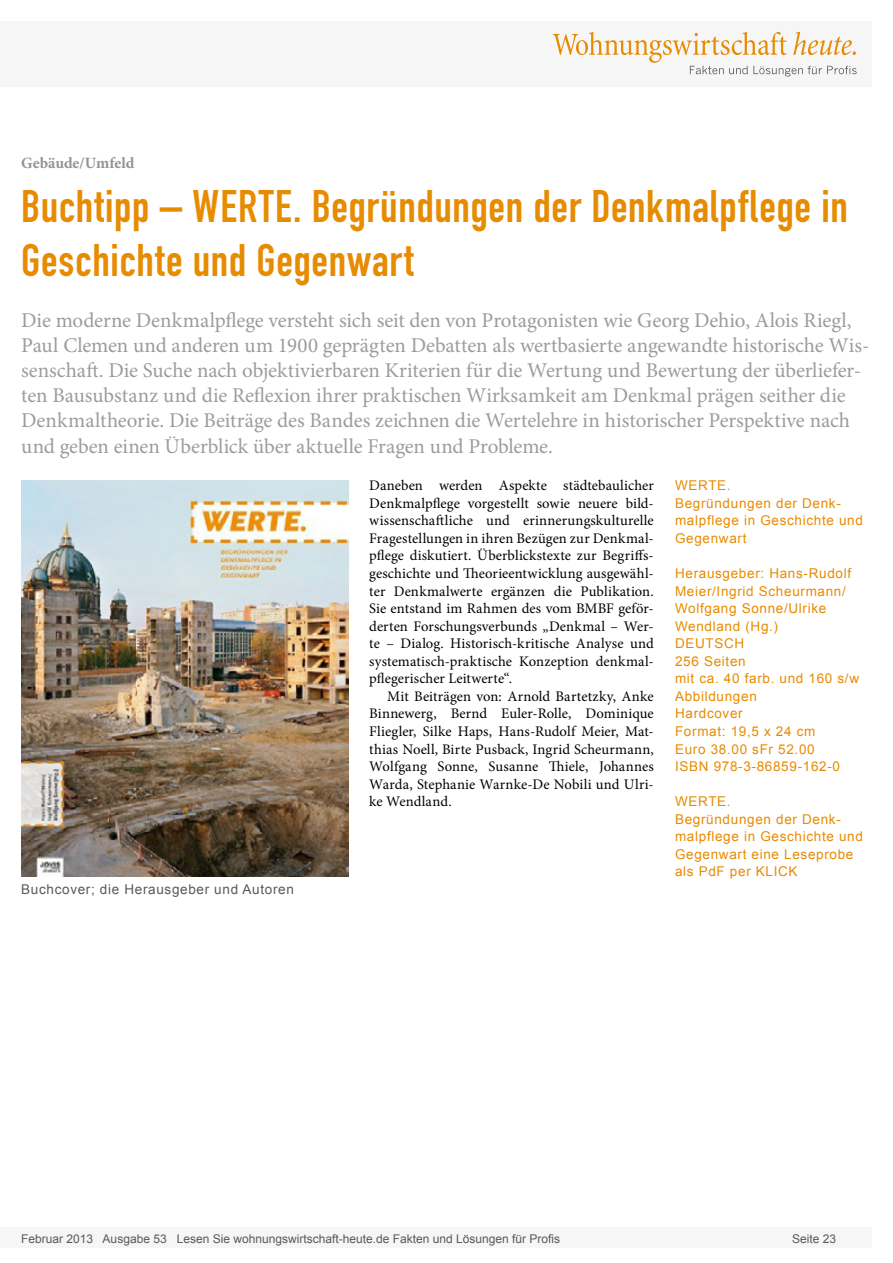
<style>
.page{position:relative;width:893px;height:1263px;background:#fff}
.page>*{position:absolute;margin:0;border:0;box-sizing:border-box;transform-origin:0 0}
.Überschrift_Groß{font:45px/54px "DIN Engschrift";letter-spacing:.015em;color:#e78b00}
.Anlesetext{font:21px/25.2px "Minion Pro";letter-spacing:-.005em;color:#9c9c9c}
.Kategorie{font:700 15.75px "Minion Pro";letter-spacing:-.005em;color:#939393}
.Fließtext_erste_Zeil{font:14.7px/17.5px "Minion Pro";letter-spacing:.005em;color:#000;text-align:justify}
.Fliesstext{font:14.7px/17.5px "Minion Pro";letter-spacing:.005em;color:#000;text-align:justify}
.Info{font:13.5px/17.5px "Arial";letter-spacing:.05em;color:#e78b00}
.Bildunterschrift{font:13.5px "Arial";letter-spacing:.05em;color:#595959}
.t1{font:12px "Arial";color:#595959}
</style>
<div class="page">
<div style="left:0;top:1227px;width:872px;height:20px;background:#f6f6f6"></div>
<div style="left:0;top:21px;width:872px;height:66px;background:#f6f6f6"></div>
<svg style="left:553px;top:32px;width:304px;height:45px"></svg>
<img style="left:21px;top:480px;width:327px;height:396px">
<p class="Kategorie" style="left:21px;top:152px;width:115px">Gebäude/Umfeld</p>
<p class="Überschrift_Groß" style="left:21px;top:180px;width:828px">Buchtipp – WERTE. Begründungen der Denkmalpflege in<br>Geschichte und Gegenwart</p>
<p class="Anlesetext" style="left:21px;top:307px;width:850px">Die moderne Denkmalpflege versteht sich seit den von Protagonisten wie Georg Dehio, Alois Riegl, Paul Clemen und anderen um 1900 geprägten Debatten als wertbasierte angewandte historische Wis&shy;senschaft. Die Suche nach objektivierbaren Kriterien für die Wertung und Bewertung der überliefer&shy;ten Bausubstanz und die Reflexion ihrer praktischen Wirksamkeit am Denkmal prägen seither die Denkmaltheorie. Die Beiträge des Bandes zeichnen die Wertelehre in historischer Perspektive nach und geben einen Überblick über aktuelle Fragen und Probleme.</p>
<p class="Info" style="left:675px;top:477px;width:57px">WERTE.</p>
<p class="Info" style="left:675px;top:494px;width:189px">Begründungen der Denk&shy;malpflege in Geschichte und<br>Gegenwart</p>
<p class="Info" style="left:675px;top:565px;width:178px">Herausgeber: Hans-Rudolf<br>Meier/Ingrid Scheurmann/<br>Wolfgang Sonne/Ulrike<br>Wendland (Hg.)</p>
<p class="Info" style="left:675px;top:635px;width:71px">DEUTSCH</p>
<p class="Info" style="left:675px;top:652px;width:72px">256 Seiten</p>
<p class="Info" style="left:675px;top:670px;width:186px">mit ca. 40 farb. und 160 s/w<br>Abbildungen</p>
<p class="Info" style="left:675px;top:705px;width:69px">Hardcover</p>
<p class="Info" style="left:675px;top:723px;width:142px">Format: 19,5 x 24 cm</p>
<p class="Info" style="left:675px;top:740px;width:141px">Euro 38.00 sFr 52.00</p>
<p class="Info" style="left:675px;top:758px;width:166px">ISBN 978-3-86859-162-0</p>
<p class="Info" style="left:675px;top:793px;width:57px">WERTE.</p>
<p class="Info" style="left:675px;top:810px;width:189px">Begründungen der Denk&shy;malpflege in Geschichte und<br>Gegenwart eine Leseprobe als PdF per KLICK</p>
<p class="Fließtext_erste_Zeil" style="left:369px;top:477px;width:286px">Daneben werden Aspekte städtebaulicher Denkmalpflege vorgestellt sowie neuere bild&shy;wissenschaftliche und erinnerungskulturelle Fragestellungen in ihren Bezügen zur Denkmal&shy;pflege diskutiert. Überblickstexte zur Begriffs&shy;geschichte und Theorieentwicklung ausgewähl&shy;ter Denkmalwerte ergänzen die Publikation.<br>Sie entstand im Rahmen des vom BMBF geför&shy;derten Forschungsverbunds „Denkmal – Wer&shy;te – Dialog. Historisch-kritische Analyse und systematisch-praktische Konzeption denkmal&shy;pflegerischer Leitwerte“.</p>
<p class="Fliesstext" style="left:369px;top:687px;width:286px;text-indent:18px">Mit Beiträgen von: Arnold Bartetzky, Anke Binnewerg, Bernd Euler-Rolle, Dominique Fliegler, Silke Haps, Hans-Rudolf Meier, Mat&shy;thias Noell, Birte Pusback, Ingrid Scheurmann, Wolfgang Sonne, Susanne Thiele, Johannes Warda, Stephanie Warnke-De Nobili und Ulri&shy;ke Wendland.</p>
<p class="Bildunterschrift" style="left:21px;top:880px;width:274px">Buchcover; die Herausgeber und Autoren</p>
<p class="t1" style="left:21px;top:1230px;width:540px">Februar 2013 Ausgabe 53 Lesen Sie wohnungswirtschaft-heute.de Fakten und Lösungen für Profis</p>
<p class="t1" style="left:792px;top:1231px;width:46px">Seite 23</p>
</div>
